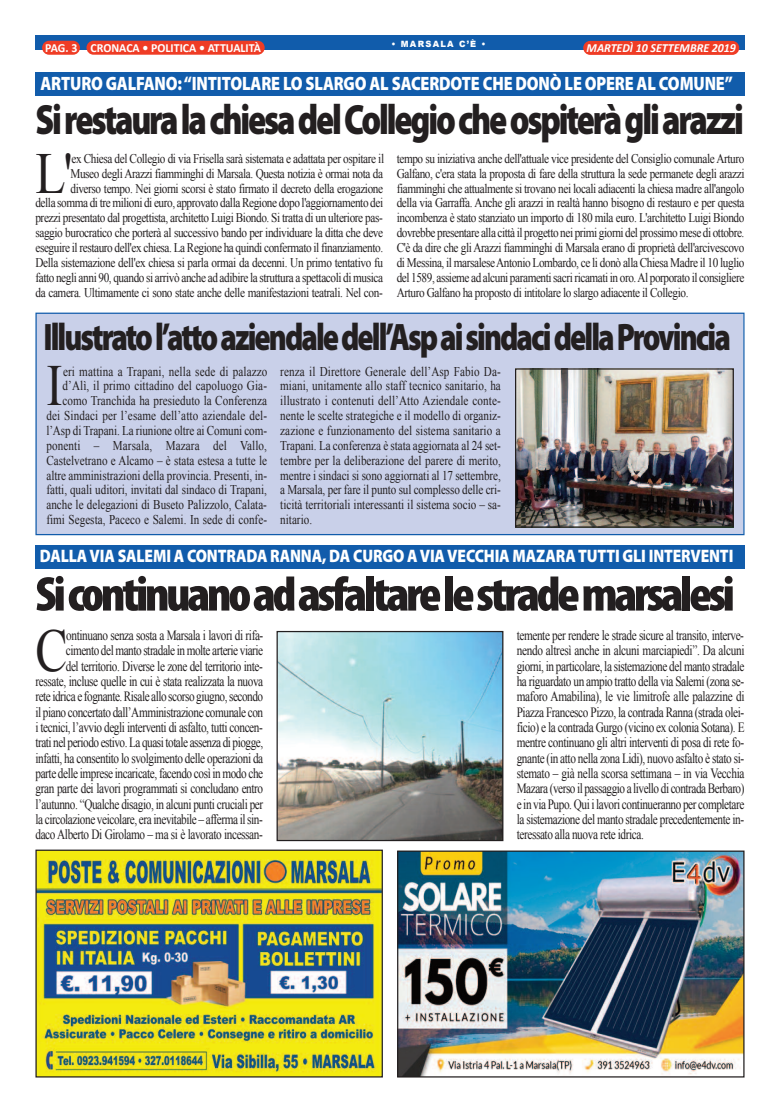
<style>
.page{position:relative;width:780px;height:1113px;background:#fff}
.page>*{position:absolute;margin:0;border:0;box-sizing:border-box;transform-origin:0 0}
.t1{font:60.5px "Times New Roman";color:#231f20;scale:.8 1}
.t2{font:58.25px "Times New Roman";color:#231f20;scale:.83 1}
.t3{font:58.12px "Times New Roman";color:#231f20;scale:.85 1}
.t4{font:900 condensed 49.25px "Myriad Pro";letter-spacing:-.065em;color:#231f20;scale:1.04 1}
.t5{font:900 42.5px "Myriad Pro";letter-spacing:-.065em;color:#231f20;scale:.79 1}
.t6{font:900 38.38px "Myriad Pro";letter-spacing:-.065em;color:#231f20;scale:.78 1}
.t7{font:900 19.38px "Myriad Pro";letter-spacing:-.01em;color:#fff;scale:.84 1}
.t8{font:900 18.12px "Myriad Pro";letter-spacing:-.01em;color:#fff;scale:.86 1}
.t9{font:14.12px/15.4px "Times New Roman";letter-spacing:-.035em;color:#231f20;text-align:right;scale:.8 1}
.t10{font:13.38px/14.9px "Times New Roman";color:#231f20;text-align:right;scale:.83 1}
.t11{font:13.25px/14.9px "Times New Roman";letter-spacing:-.035em;color:#231f20;text-align:right;scale:.85 1}
.t12{font:700 12.38px "Calibri";color:#fff;scale:.96 1}
.t13{font:italic 700 12.38px "Calibri";color:#fff;scale:.96 1}
.t14{font:900 8.62px "Arial";letter-spacing:.15em;color:#fff;scale:.96 1}
</style>
<div class="page">
<div style="left:35px;top:35px;width:709px;height:14px;background:#115cab"></div>
<div style="left:42px;top:41px;width:38px;height:14px;background:#ef3c25;border-radius:7px"></div>
<div style="left:583px;top:41px;width:156px;height:14px;background:#ef3c25;border-radius:7px"></div>
<div style="left:86px;top:41px;width:179px;height:14px;background:#ef3c25;border-radius:7px"></div>
<div style="left:35px;top:72px;width:709px;height:24px;background:#115cab"></div>
<div style="left:37px;top:314px;width:706px;height:220px;background:#c9d0e9"></div>
<div style="left:35px;top:312px;width:709px;height:223px;border:1px solid #115cab"></div>
<img style="left:399px;top:852px;width:343px;height:223px">
<div style="left:397px;top:850px;width:347px;height:227px;border:1px solid #231f20"></div>
<img style="left:37px;top:851px;width:344px;height:224px">
<div style="left:35px;top:849px;width:348px;height:228px;border:1px solid #231f20"></div>
<div style="left:35px;top:545px;width:709px;height:23px;background:#115cab"></div>
<img style="left:517px;top:370px;width:214px;height:155px">
<div style="left:515px;top:368px;width:218px;height:159px;border:1px solid #231f20"></div>
<img style="left:278px;top:633px;width:223px;height:206px">
<div style="left:276px;top:631px;width:227px;height:210px;border:1px solid #231f20"></div>
<p class="t14" style="left:391px;top:37px;width:100px">• MARSALA C’È •</p>
<p class="t12" style="left:45px;top:43px;width:226px">PAG. 3 CRONACA • POLITICA • ATTUALITÀ</p>
<p class="t13" style="left:586px;top:42px;width:157px">MARTEDÌ 10 SETTEMBRE 2019</p>
<h3 class="t7" style="left:40px;top:76px;width:825px">ARTURO GALFANO:“INTITOLARE LO SLARGO AL SACERDOTE CHE DONÒ LE OPERE AL COMUNE”</h3>
<h3 class="t5" style="left:35px;top:104px;width:898px">SirestauralachiesadelCollegiocheospiteràgliarazzi</h3>
<h3 class="t3" style="left:35px;top:141px;width:45px">L'</h3>
<p class="t11" style="left:35px;top:151px;width:412px">ex Chiesa del Collegio di via Frisella sarà sistemata e adattata per ospitare il<br>Museo degli Arazzi fiamminghi di Marsala. Questa notizia è ormai nota da<br>diverso tempo. Nei giorni scorsi è stato firmato il decreto della erogazione<br>della somma di tre milioni di euro, approvato dalla Regione dopo l'aggiornamento dei prezzi presentato dal progettista, architetto Luigi Biondo. Si tratta di un ulteriore pas&shy;saggio burocratico che porterà al successivo bando per individuare la ditta che deve eseguire il restauro dell'ex chiesa. La Regione ha quindi confermato il finanziamento.<br>Della sistemazione dell'ex chiesa si parla ormai da decenni. Un primo tentativo fu fatto negli anni 90, quando si arrivò anche ad adibire la struttura a spettacoli di musica da camera. Ultimamente ci sono state anche delle manifestazioni teatrali. Nel con-</p>
<p class="t11" style="left:396px;top:151px;width:410px;text-align:justify">tempo su iniziativa anche dell'attuale vice presidente del Consiglio comunale Arturo Galfano, c'era stata la proposta di fare della struttura la sede permanete degli arazzi fiamminghi che attualmente si trovano nei locali adiacenti la chiesa madre all'angolo della via Garraffa. Anche gli arazzi in realtà hanno bisogno di restauro e per questa incombenza è stato stanziato un importo di 180 mila euro. L'architetto Luigi Biondo dovrebbe presentare alla città il progetto nei primi giorni del prossimo mese di ottobre.<br>C'è da dire che gli Arazzi fiamminghi di Marsala erano di proprietà dell'arcivescovo di Messina, il marsaleseAntonio Lombardo, ce li donò alla Chiesa Madre il 10 luglio del 1589, assieme ad alcuni paramenti sacri ricamati in oro.Al porporato il consigliere Arturo Galfano ha proposto di intitolare lo slargo adiacente il Collegio.</p>
<h3 class="t6" style="left:44px;top:323px;width:882px">Illustratol’attoaziendaledell’AspaisindacidellaProvincia</h3>
<p class="t10" style="left:46px;top:364px;width:268px">eri mattina a Trapani, nella sede di palazzo d’Alì, il primo cittadino del capoluogo Gia&shy;como Tranchida ha presieduto la Conferenza dei Sindaci per l’esame dell’atto aziendale del&shy;l’Asp di Trapani. La riunione oltre ai Comuni com&shy;ponenti – Marsala, Mazara del Vallo, Castelvetrano e Alcamo – è stata estesa a tutte le altre amministrazioni della provincia. Presenti, in&shy;fatti, quali uditori, invitati dal sindaco di Trapani, anche le delegazioni di Buseto Palizzolo, Calata&shy;fimi Segesta, Paceco e Salemi. In sede di confe-</p>
<p class="t10" style="left:280px;top:364px;width:267px;text-align:justify">renza il Direttore Generale dell’Asp Fabio Da&shy;miani, unitamente allo staff tecnico sanitario, ha illustrato i contenuti dell’Atto Aziendale conte&shy;nente le scelte strategiche e il modello di organiz&shy;zazione e funzionamento del sistema sanitario a Trapani. La conferenza è stata aggiornata al 24 set&shy;tembre per la deliberazione del parere di merito, mentre i sindaci si sono aggiornati al 17 settembre, a Marsala, per fare il punto sul complesso delle cri&shy;ticità territoriali interessanti il sistema socio – sa&shy;nitario.</p>
<h2 class="t2" style="left:46px;top:353px;width:21px">I</h2>
<h3 class="t8" style="left:40px;top:549px;width:808px">DALLAVIA SALEMI A CONTRADA RANNA, DA CURGO AVIAVECCHIA MAZARATUTTI GLI INTERVENTI</h3>
<h3 class="t4" style="left:35px;top:577px;width:674px">Sicontinuanoadasfaltarelestrademarsalesi</h3>
<h1 class="t1" style="left:35px;top:617px;width:42px">C</h1>
<p class="t9" style="left:35px;top:627px;width:286px">ontinuano senza sosta a Marsala i lavori di rifa&shy;cimento del manto stradale in molte arterie viarie<br>del territorio. Diverse le zone del territorio inte&shy;ressate, incluse quelle in cui è stata realizzata la nuova rete idrica e fognante. Risale allo scorso giugno, secondo il piano concertato dall’Amministrazione comunale con i tecnici, l’avvio degli interventi di asfalto, tutti concen&shy;trati nel periodo estivo. La quasi totale assenza di piogge, infatti, ha consentito lo svolgimento delle operazioni da parte delle imprese incaricate, facendo così in modo che gran parte dei lavori programmati si concludano entro l’autunno. “Qualche disagio, in alcuni punti cruciali per la circolazione veicolare, era inevitabile – afferma il sin&shy;daco Alberto Di Girolamo – ma si è lavorato incessan-</p>
<p class="t9" style="left:516px;top:627px;width:286px;text-align:justify">temente per rendere le strade sicure al transito, interve&shy;nendo altresì anche in alcuni marciapiedi”. Da alcuni giorni, in particolare, la sistemazione del manto stradale ha riguardato un ampio tratto della via Salemi (zona se&shy;maforo Amabilina), le vie limitrofe alle palazzine di Piazza Francesco Pizzo, la contrada Ranna (strada olei&shy;ficio) e la contrada Gurgo (vicino ex colonia Sotana). E mentre continuano gli altri interventi di posa di rete fo&shy;gnante (in atto nella zona Lidi), nuovo asfalto è stato si&shy;stemato – già nella scorsa settimana – in via Vecchia Mazara (verso il passaggio a livello di contrada Berbaro) e in via Pupo. Qui i lavori continueranno per completare la sistemazione del manto stradale precedentemente in&shy;teressato alla nuova rete idrica.</p>
</div>
